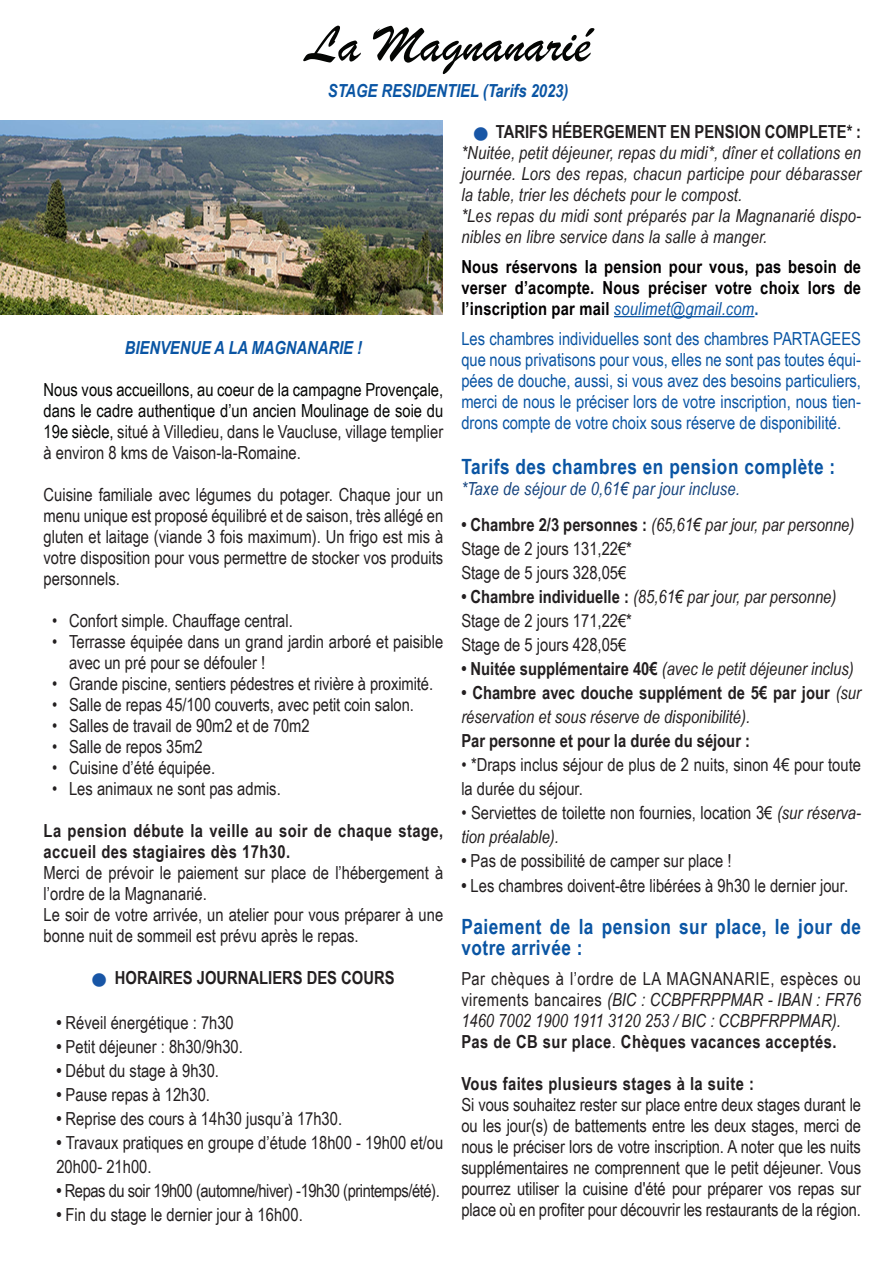
<style>
.page{position:relative;width:893px;height:1263px;background:#fff}
.page>*{position:absolute;margin:0;border:0;box-sizing:border-box;transform-origin:0 0}
.t1{font:54px "Brush Script";color:#040503}
.t2{font:700 21px/21px "Arial Narrow";letter-spacing:.025em;color:#0a55a4}
.t3{font:18px/21px "Arial Narrow";color:#231f20}
.t4{font:italic 18px/21px "Arial Narrow";color:#231f20;text-align:justify}
.t5{font:18px/21px "Arial Narrow";color:#0a55a4;text-align:justify}
.t6{font:18px/21px "Arial Narrow";color:#040503;text-align:justify}
.t7{font:700 18px/21px "Arial Narrow";letter-spacing:.025em;color:#231f20}
.t8{font:700 18px/21px "Arial Narrow";letter-spacing:.01em;color:#030102;text-align:justify}
.t9{font:700 18px "Arial Narrow";color:#231f20}
.t10{font:18px "Arial Narrow";letter-spacing:-.025em;color:#231f20}
.t11{font:italic 700 18px "Arial Narrow";color:#0a55a4}
.t12{font:italic 18px "Arial Narrow";letter-spacing:.01em;color:#16447e}
.s1{color:#231f20}
.s2{color:#1856a6}
.s3{font-weight:700}
.s4{font-weight:400;font-style:italic;color:#0a55a4}
.s5{color:#0a55a4}
.s6{font-weight:700;font-style:normal}
.s7{font-style:italic}
.s8{font-style:normal}
.s9{font-weight:400}
</style>
<div class="page">
<hr style="left:614px;top:316px;width:140px;height:1px;background:#0a55a4">
<img style="left:0;top:120px;width:442px;height:195px">
<p class="t1" style="left:306px;top:8px;width:286px">La Magnanarié</p>
<p class="t11" style="left:328px;top:77px;width:242px">STAGE RESIDENTIEL (Tarifs 2023)</p>
<p class="t11" style="left:125px;top:334px;width:239px">BIENVENUE A LA MAGNANARIE !</p>
<p class="t6" style="left:44px;top:378px;width:401px">Nous vous accueillons, au coeur de la campagne Provençale, dans le cadre authentique d’un ancien Moulinage de soie du 19e siècle, <span class="s1">situé à Villedieu, dans le Vaucluse, village templier à environ 8 kms de Vaison-la-Romaine.</span></p>
<p class="t3" style="left:44px;top:483px;width:401px;text-align:justify">Cuisine familiale avec légumes du potager. Chaque jour un menu unique est proposé équilibré et de saison, très allégé en gluten et laitage (viande 3 fois maximum). Un frigo est mis à votre disposition pour vous permettre de stocker vos produits personnels.</p>
<p class="t3" style="left:52px;top:609px;width:242px">• Confort simple. Chauffage central.</p>
<p class="t3" style="left:69px;top:630px;width:376px;text-indent:-17px">• Terrasse équipée dans un grand jardin arboré et paisible avec un pré pour se défouler !</p>
<p class="t3" style="left:52px;top:672px;width:383px">• Grande piscine, sentiers pédestres et rivière à proximité.</p>
<p class="t3" style="left:52px;top:693px;width:363px">• Salle de repas 45/100 couverts, avec petit coin salon.</p>
<p class="t3" style="left:52px;top:714px;width:259px">• Salles de travail de 90m2 et de 70m2</p>
<p class="t3" style="left:52px;top:735px;width:152px">• Salle de repos 35m2</p>
<p class="t3" style="left:52px;top:756px;width:165px">• Cuisine d’été équipée.</p>
<p class="t3" style="left:52px;top:777px;width:230px">• Les animaux ne sont pas admis.</p>
<p class="t7" style="left:44px;top:819px;width:401px">La pension débute la veille au soir de chaque stage, accueil des stagiaires dès 17h30.</p>
<p class="t3" style="left:44px;top:861px;width:401px">Merci de prévoir le paiement sur place de l’hébergement à l’ordre de la Magnanarié.</p>
<p class="t3" style="left:44px;top:903px;width:401px">Le soir de votre arrivée, un atelier pour vous préparer à une bonne nuit de sommeil est prévu après le repas.</p>
<p class="t9" style="left:92px;top:964px;width:304px"><span class="s2">■</span> HORAIRES JOURNALIERS DES COURS</p>
<p class="t3" style="left:56px;top:1011px;width:179px"><span class="s3">•</span> Réveil énergétique : 7h30</p>
<p class="t3" style="left:56px;top:1035px;width:188px"><span class="s3">•</span> Petit déjeuner : 8h30/9h30.</p>
<p class="t3" style="left:56px;top:1059px;width:164px"><span class="s3">•</span> Début du stage à 9h30.</p>
<p class="t3" style="left:56px;top:1083px;width:155px"><span class="s3">•</span> Pause repas à 12h30.</p>
<p class="t3" style="left:56px;top:1107px;width:287px"><span class="s3">•</span> Reprise des cours à 14h30 jusqu’à 17h30.</p>
<p class="t3" style="left:56px;top:1130px;width:388px;line-height:24px"><span class="s3">•</span> Travaux pratiques en groupe d’étude 18h00 - 19h00 et/ou<br>20h00- 21h00.</p>
<p class="t10" style="left:56px;top:1177px;width:385px"><span class="s3">•</span> Repas du soir 19h00 (automne/hiver) -19h30 (printemps/été).</p>
<p class="t3" style="left:56px;top:1203px;width:248px"><span class="s3">•</span> Fin du stage le dernier jour à 16h00.</p>
<p class="t9" style="left:474px;top:118px;width:388px"><span class="s2">■</span> TARIFS HÉBERGEMENT EN PENSION COMPLETE* :</p>
<p class="t4" style="left:461px;top:142px;width:401px">*Nuitée, petit déjeuner, repas du midi*, dîner et collations en journée. Lors des repas, chacun participe pour débarasser la table, trier les déchets pour le compost.</p>
<p class="t4" style="left:461px;top:205px;width:401px">*Les repas du midi sont préparés par la Magnanarié dispo&shy;nibles en libre service dans la salle à manger.</p>
<p class="t8" style="left:461px;top:255px;width:401px">Nous réservons la pension pour vous, pas besoin de verser d’acompte. Nous préciser votre choix lors de l’inscription par mail <span class="s4">soulimet@gmail.com</span><span class="s5">.</span></p>
<p class="t5" style="left:461px;top:327px;width:401px">Les chambres individuelles sont des chambres PARTAGEES que nous privatisons pour vous, elles ne sont pas toutes équi&shy;pées de douche, aussi, si vous avez des besoins particuliers, merci de nous le préciser lors de votre inscription, nous tien&shy;drons compte de votre choix sous réserve de disponibilité.</p>
<p class="t2" style="left:461px;top:455px;width:375px">Tarifs des chambres en pension complète :</p>
<p class="t12" style="left:461px;top:476px;width:280px">*Taxe de séjour de 0,61€ par jour incluse.</p>
<p class="t4" style="left:461px;top:514px;width:395px"><span class="s6">• Chambre 2/3 personnes :</span> (65,61€ par jour, par personne)</p>
<p class="t3" style="left:461px;top:537px;width:172px">Stage de 2 jours 131,22€*</p>
<p class="t3" style="left:461px;top:561px;width:166px">Stage de 5 jours 328,05€</p>
<p class="t4" style="left:461px;top:586px;width:377px"><span class="s6">• Chambre individuelle :</span> (85,61€ par jour, par personne)</p>
<p class="t3" style="left:461px;top:609px;width:172px">Stage de 2 jours 171,22€*</p>
<p class="t3" style="left:461px;top:633px;width:166px">Stage de 5 jours 428,05€</p>
<p class="t4" style="left:461px;top:658px;width:394px"><span class="s6">• Nuitée supplémentaire 40€</span> (avec le petit déjeuner inclus)</p>
<p class="t4" style="left:461px;top:680px;width:401px;line-height:24px"><span class="s6">• Chambre avec douche supplément de 5€ par jour</span> (sur réservation et sous réserve de disponibilité).</p>
<p class="t9" style="left:461px;top:727px;width:290px">Par personne et pour la durée du séjour :</p>
<p class="t3" style="left:461px;top:752px;width:401px;line-height:24px">• *Draps inclus séjour de plus de 2 nuits, sinon 4€ pour toute la durée du séjour.</p>
<p class="t3" style="left:461px;top:800px;width:401px;line-height:24px">• Serviettes de toilette non fournies, location 3€ <span class="s7">(sur réserva&shy;tion préalable).</span></p>
<p class="t3" style="left:461px;top:849px;width:272px"><span class="s3">•</span> Pas de possibilité de camper sur place !</p>
<p class="t3" style="left:461px;top:875px;width:388px"><span class="s3">•</span> Les chambres doivent-être libérées à 9h30 le dernier jour.</p>
<p class="t2" style="left:461px;top:915px;width:401px">Paiement de la pension sur place, le jour de votre arrivée :</p>
<p class="t4" style="left:461px;top:968px;width:401px"><span class="s8">Par chèques à l’ordre de LA MAGNANARIE, espèces ou virements bancaires</span> (BIC : CCBPFRPPMAR - IBAN : FR76<br>1460 7002 1900 1911 3120 253 / BIC : CCBPFRPPMAR).</p>
<p class="t7" style="left:461px;top:1030px;width:377px">Pas de CB sur place<span class="s9">.</span> Chèques vacances acceptés.</p>
<p class="t7" style="left:461px;top:1072px;width:294px">Vous faites plusieurs stages à la suite :</p>
<p class="t3" style="left:461px;top:1094px;width:401px;text-align:justify">Si vous souhaitez rester sur place entre deux stages durant le ou les jour(s) de battements entre les deux stages, merci de nous le préciser lors de votre inscription. A noter que les nuits supplémentaires ne comprennent que le petit déjeuner. Vous pourrez utiliser la cuisine d'été pour préparer vos repas sur place où en profiter pour découvrir les restaurants de la région.</p>
</div>
